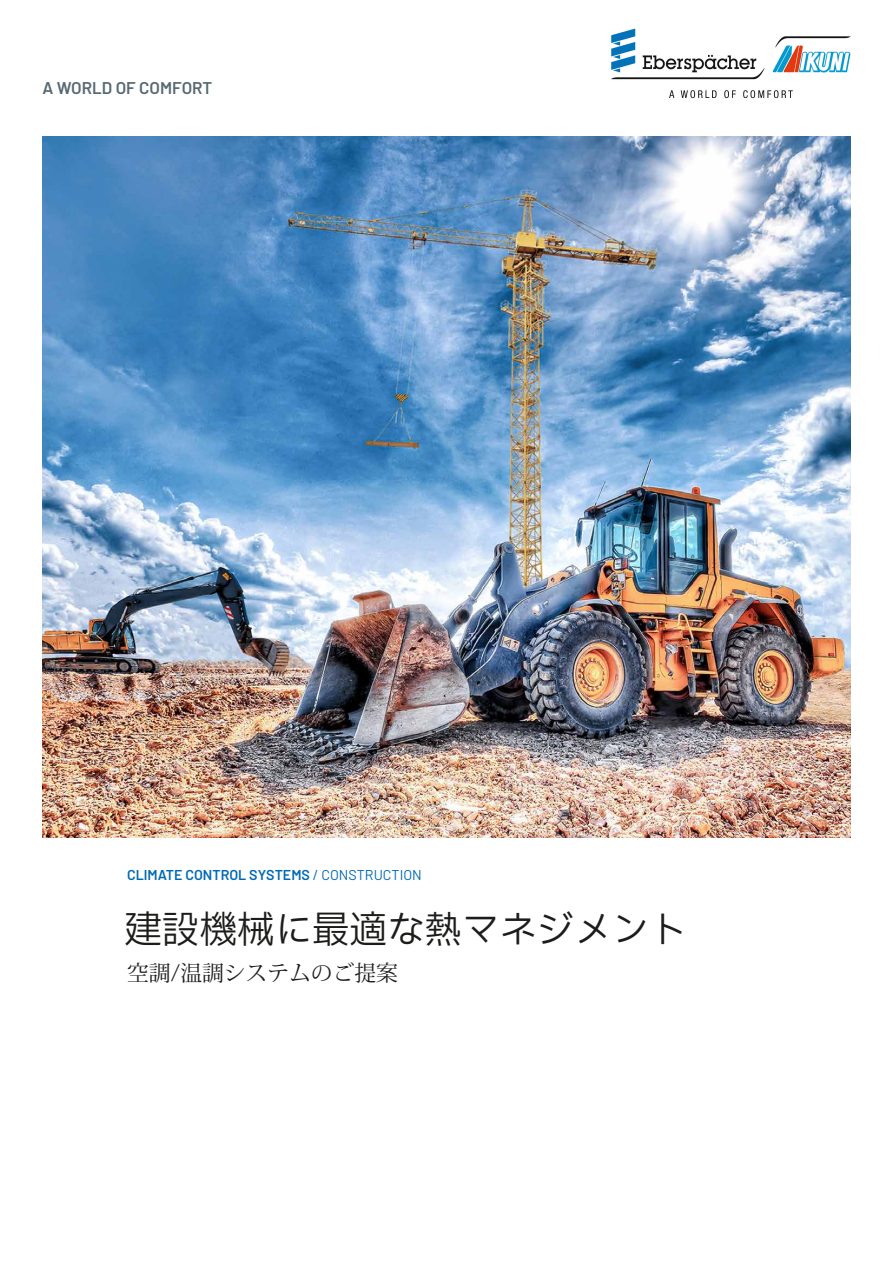
<style>
.page{position:relative;width:893px;height:1263px;background:#fff}
.page>*{position:absolute;margin:0;border:0;box-sizing:border-box;transform-origin:0 0}
.t1{font:37.5px "IBM Plex Sans JP";color:#1c1c1b}
.t2{font:21.75px "Koz Min Pr 6 N";color:#1c1c1b}
.t3{font:600 16.95px "Barlow";color:#566972}
.t4{font:600 14.25px "Barlow";color:#0069b4}
.s1{font-weight:400}
</style>
<div class="page">
<img style="left:43px;top:136px;width:807px;height:702px">
<img style="left:611px;top:28px;width:240px;height:71px">
<p class="t3" style="left:43px;top:75px;width:171px">A WORLD OF COMFORT</p>
<p class="t4" style="left:127px;top:864px;width:296px">CLIMATE CONTROL SYSTEMS <span class="s1">/ CONSTRUCTION</span></p>
<h1 class="t1" style="left:124px;top:902px;width:564px">建設機械に最適な熱マネジメント</h1>
<h2 class="t2" style="left:127px;top:961px;width:272px">空調/温調システムのご提案</h2>
</div>
